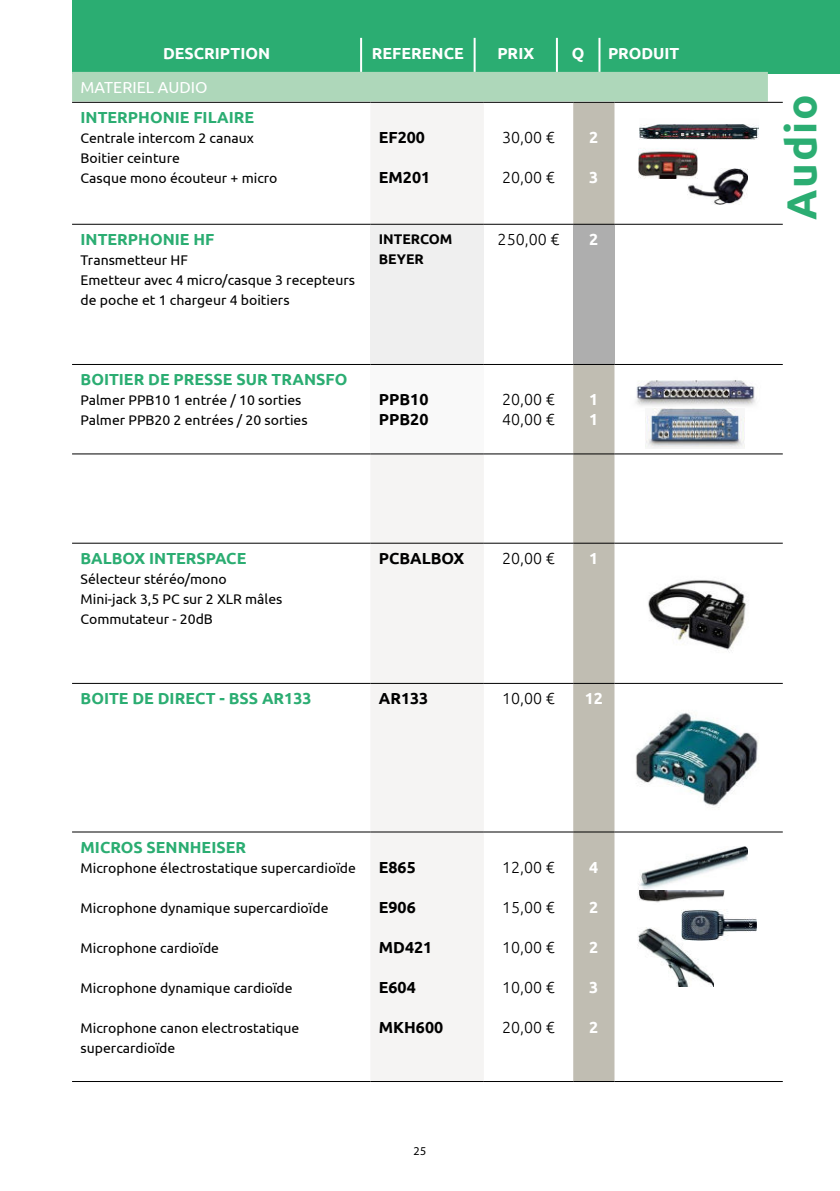
<style>
.page{position:relative;width:840px;height:1191px;background:#fff}
.page>*{position:absolute;margin:0;border:0;box-sizing:border-box;transform-origin:0 0}
.t1{font:700 42px "Ubuntu";letter-spacing:.04em;color:#2bad72}
.t2{font:700 16px "Ubuntu";color:#2bad72}
.t3{font:300 16px/20px "Ubuntu";color:#000}
.t4{font:700 16px/20px "Ubuntu";color:#000}
.t5{font:700 16px/20px "Ubuntu";color:#fff}
.t6{font:16px "Ubuntu";color:#fff}
.t7{font:14px/20px "Ubuntu";color:#000}
.t8{font:700 14px/20px "Ubuntu";color:#000}
.t9{font:12px "Myriad Pro";color:#000}
</style>
<div class="page">
<div style="left:72px;top:0;width:767px;height:73px;background:#2bad72"></div>
<svg style="left:72px;top:38px;width:695px;height:63px"></svg>
<hr style="left:360px;top:38px;width:2px;height:34px;background:#fff">
<hr style="left:473px;top:38px;width:2px;height:34px;background:#fff">
<hr style="left:555px;top:38px;width:2px;height:34px;background:#fff">
<hr style="left:598px;top:38px;width:2px;height:34px;background:#fff">
<div style="left:370px;top:103px;width:113px;height:978px;background:#f5f4f3"></div>
<div style="left:573px;top:103px;width:41px;height:978px;background:#c0bdb2"></div>
<div style="left:370px;top:224px;width:113px;height:140px;background:#efefef"></div>
<div style="left:573px;top:224px;width:41px;height:140px;background:#aeaeae"></div>
<div style="left:370px;top:364px;width:113px;height:90px;background:#f9f9f9"></div>
<hr style="left:72px;top:102px;width:298px;height:1px;background:#000">
<hr style="left:370px;top:102px;width:113px;height:1px;background:#000">
<hr style="left:483px;top:102px;width:90px;height:1px;background:#000">
<hr style="left:573px;top:102px;width:41px;height:1px;background:#000">
<hr style="left:614px;top:102px;width:168px;height:1px;background:#000">
<hr style="left:72px;top:224px;width:298px;height:1px;background:#000">
<hr style="left:370px;top:224px;width:113px;height:1px;background:#000">
<hr style="left:483px;top:224px;width:90px;height:1px;background:#000">
<hr style="left:573px;top:224px;width:41px;height:1px;background:#000">
<hr style="left:614px;top:224px;width:168px;height:1px;background:#000">
<hr style="left:72px;top:364px;width:298px;height:1px;background:#000">
<hr style="left:370px;top:364px;width:113px;height:1px;background:#000">
<hr style="left:483px;top:364px;width:90px;height:1px;background:#000">
<hr style="left:573px;top:364px;width:41px;height:1px;background:#000">
<hr style="left:614px;top:364px;width:168px;height:1px;background:#000">
<hr style="left:72px;top:453px;width:298px;height:1px;background:#000">
<hr style="left:370px;top:453px;width:113px;height:1px;background:#000">
<hr style="left:483px;top:453px;width:90px;height:1px;background:#000">
<hr style="left:573px;top:453px;width:41px;height:1px;background:#000">
<hr style="left:614px;top:453px;width:168px;height:1px;background:#000">
<hr style="left:72px;top:543px;width:298px;height:1px;background:#000">
<hr style="left:370px;top:543px;width:113px;height:1px;background:#000">
<hr style="left:483px;top:543px;width:90px;height:1px;background:#000">
<hr style="left:573px;top:543px;width:41px;height:1px;background:#000">
<hr style="left:614px;top:543px;width:168px;height:1px;background:#000">
<hr style="left:72px;top:683px;width:298px;height:1px;background:#000">
<hr style="left:370px;top:683px;width:113px;height:1px;background:#000">
<hr style="left:483px;top:683px;width:90px;height:1px;background:#000">
<hr style="left:573px;top:683px;width:41px;height:1px;background:#000">
<hr style="left:614px;top:683px;width:168px;height:1px;background:#000">
<hr style="left:72px;top:831px;width:298px;height:1px;background:#000">
<hr style="left:370px;top:831px;width:113px;height:1px;background:#000">
<hr style="left:483px;top:831px;width:90px;height:1px;background:#000">
<hr style="left:573px;top:831px;width:41px;height:1px;background:#000">
<hr style="left:614px;top:831px;width:168px;height:1px;background:#000">
<hr style="left:72px;top:1081px;width:298px;height:1px;background:#000">
<hr style="left:370px;top:1081px;width:113px;height:1px;background:#000">
<hr style="left:483px;top:1081px;width:90px;height:1px;background:#000">
<hr style="left:573px;top:1081px;width:41px;height:1px;background:#000">
<hr style="left:614px;top:1081px;width:168px;height:1px;background:#000">
<img style="left:687px;top:168px;width:60px;height:36px">
<img style="left:639px;top:124px;width:119px;height:16px">
<img style="left:638px;top:149px;width:58px;height:29px">
<img style="left:648px;top:580px;width:101px;height:70px">
<img style="left:635px;top:712px;width:123px;height:96px">
<img style="left:638px;top:927px;width:75px;height:60px">
<img style="left:681px;top:909px;width:74px;height:31px">
<img style="left:638px;top:884px;width:85px;height:19px">
<img style="left:639px;top:846px;width:107px;height:43px">
<img style="left:635px;top:380px;width:121px;height:29px">
<img style="left:645px;top:409px;width:99px;height:39px">
<p class="t5" style="left:163px;top:44px;width:109px">DESCRIPTION</p>
<p class="t5" style="left:372px;top:44px;width:93px">REFERENCE</p>
<p class="t5" style="left:497px;top:44px;width:38px">PRIX</p>
<p class="t5" style="left:571px;top:44px;width:14px">Q</p>
<p class="t5" style="left:607px;top:44px;width:73px">PRODUIT</p>
<p class="t6" style="left:81px;top:80px;width:128px">MATERIEL AUDIO</p>
<p class="t2" style="left:81px;top:110px;width:175px">INTERPHONIE FILAIRE</p>
<p class="t7" style="left:81px;top:129px;width:198px">Centrale intercom 2 canaux<br>Boitier ceinture<br>Casque mono écouteur + micro</p>
<p class="t4" style="left:378px;top:128px;width:48px">EF200</p>
<p class="t5" style="left:589px;top:128px;width:11px">2</p>
<p class="t5" style="left:589px;top:168px;width:11px">3</p>
<p class="t3" style="left:502px;top:128px;width:54px">30,00 €</p>
<p class="t3" style="left:502px;top:168px;width:54px">20,00 €</p>
<p class="t4" style="left:378px;top:168px;width:53px">EM201</p>
<p class="t2" style="left:81px;top:232px;width:135px">INTERPHONIE HF</p>
<p class="t7" style="left:81px;top:250px;width:276px">Transmetteur HF<br>Emetteur avec 4 micro/casque 3 recepteurs de poche et 1 chargeur 4 boitiers</p>
<p class="t8" style="left:378px;top:229px;width:75px">INTERCOM<br>BEYER</p>
<p class="t3" style="left:497px;top:230px;width:63px">250,00 €</p>
<p class="t5" style="left:589px;top:230px;width:11px">2</p>
<p class="t2" style="left:80px;top:372px;width:268px">BOITIER DE PRESSE SUR TRANSFO</p>
<p class="t7" style="left:81px;top:391px;width:228px">Palmer PPB10 1 entrée / 10 sorties<br>Palmer PPB20 2 entrées / 20 sorties</p>
<p class="t4" style="left:378px;top:390px;width:51px">PPB10<br>PPB20</p>
<p class="t3" style="left:502px;top:391px;width:54px">20,00 €<br>40,00 €</p>
<p class="t5" style="left:589px;top:390px;width:11px">1<br>1</p>
<p class="t2" style="left:80px;top:551px;width:167px">BALBOX INTERSPACE</p>
<p class="t7" style="left:81px;top:570px;width:203px">Sélecteur stéréo/mono<br>Mini-jack 3,5 PC sur 2 XLR mâles<br>Commutateur - 20dB</p>
<p class="t4" style="left:378px;top:549px;width:87px">PCBALBOX</p>
<p class="t3" style="left:502px;top:549px;width:54px">20,00 €</p>
<p class="t5" style="left:589px;top:549px;width:11px">1</p>
<p class="t2" style="left:81px;top:691px;width:232px">BOITE DE DIRECT - BSS AR133</p>
<p class="t4" style="left:378px;top:689px;width:51px">AR133</p>
<p class="t3" style="left:502px;top:689px;width:54px">10,00 €</p>
<p class="t5" style="left:584px;top:689px;width:20px">12</p>
<p class="t2" style="left:81px;top:840px;width:167px">MICROS SENNHEISER</p>
<p class="t7" style="left:81px;top:858px;width:277px">Microphone électrostatique supercardioïde</p>
<p class="t7" style="left:81px;top:898px;width:249px">Microphone dynamique supercardioïde</p>
<p class="t7" style="left:81px;top:938px;width:140px">Microphone cardioïde</p>
<p class="t7" style="left:81px;top:978px;width:213px">Microphone dynamique cardioïde</p>
<p class="t7" style="left:81px;top:1018px;width:220px">Microphone canon electrostatique supercardioïde</p>
<p class="t4" style="left:378px;top:858px;width:38px">E865</p>
<p class="t4" style="left:378px;top:898px;width:38px">E906</p>
<p class="t4" style="left:378px;top:938px;width:55px">MD421</p>
<p class="t4" style="left:378px;top:978px;width:38px">E604</p>
<p class="t4" style="left:378px;top:1018px;width:66px">MKH600</p>
<p class="t9" style="left:413px;top:1143px;width:14px">25</p>
<p class="t3" style="left:502px;top:858px;width:54px">12,00 €</p>
<p class="t3" style="left:502px;top:898px;width:54px">15,00 €</p>
<p class="t3" style="left:502px;top:938px;width:54px">10,00 €</p>
<p class="t3" style="left:502px;top:978px;width:54px">10,00 €</p>
<p class="t3" style="left:502px;top:1018px;width:54px">20,00 €</p>
<p class="t5" style="left:589px;top:858px;width:11px">4</p>
<p class="t5" style="left:589px;top:898px;width:11px">2</p>
<p class="t5" style="left:589px;top:938px;width:11px">2</p>
<p class="t5" style="left:589px;top:978px;width:11px">3</p>
<p class="t5" style="left:589px;top:1018px;width:11px">2</p>
<h1 class="t1" style="left:782px;top:220px;width:126px;rotate:-90deg">Audio</h1>
</div>
